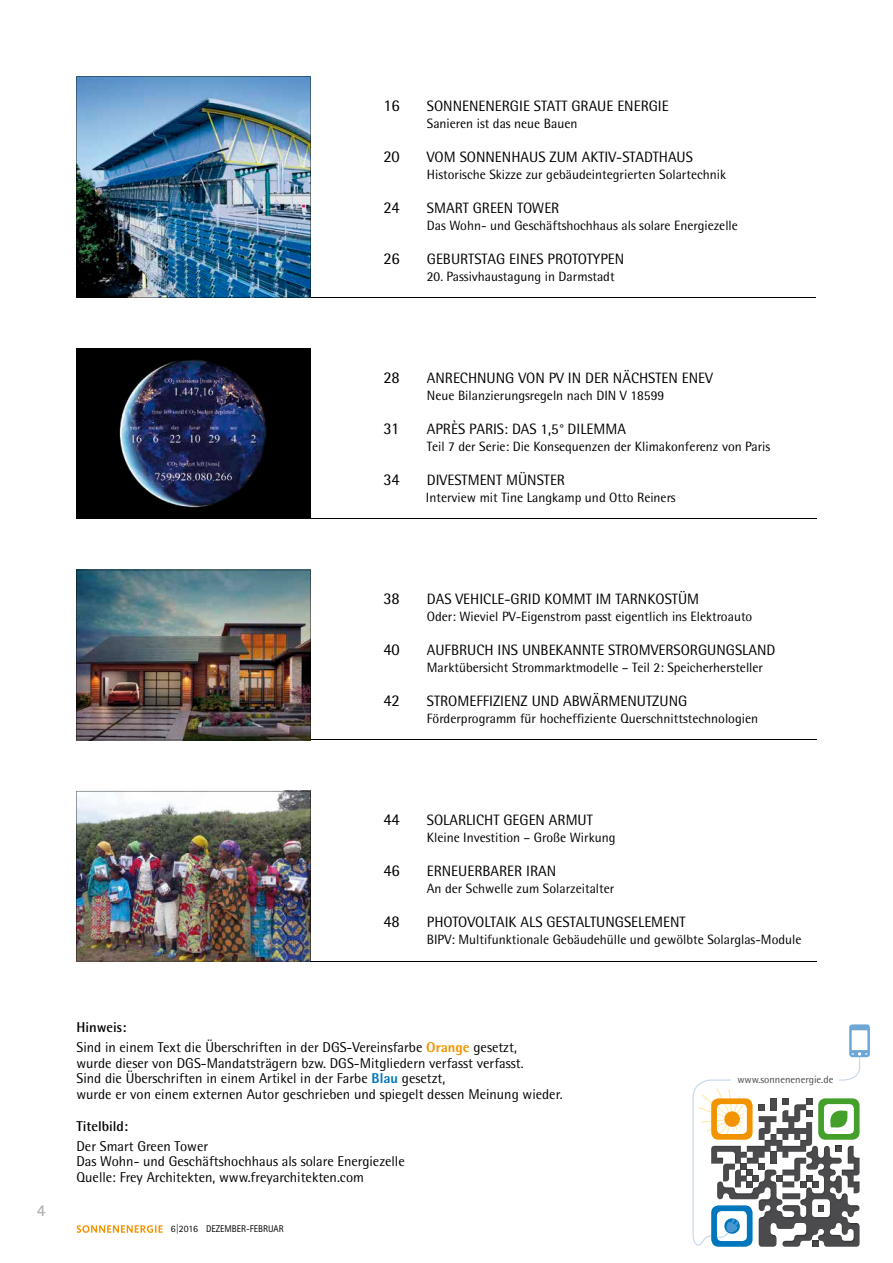
<style>
.page{position:relative;width:893px;height:1263px;background:#fff}
.page>*{position:absolute;margin:0;border:0;box-sizing:border-box;transform-origin:0 0}
.t1{font:16.5px "Rotis Semi Sans Std";color:#000}
.t2{font:700 16.5px "Rotis Semi Sans Std";color:#b1b3b4}
.t3{font:15px "Rotis Semi Sans Std";color:#000}
.t4{font:14.25px/15.8px "Rotis Semi Sans Std";color:#000}
.t5{font:700 14.25px "Rotis Semi Sans Std";color:#000}
.t6{font:13.5px "Rotis Semi Sans Std";color:#000}
.t7{font:10.5px "Rotis Semi Sans Std";color:#4b4b4d}
.t8{font:9.75px "Rotis Sans Serif Std";color:#000}
.s1{font-weight:700}
.s2{font-weight:800;color:#f29400}
.s3{font-weight:800;color:#0076bd}
</style>
<div class="page">
<svg style="left:77px;top:1225px;width:86px;height:8px"></svg>
<img style="left:77px;top:791px;width:233px;height:170px">
<hr style="left:310px;top:740px;width:506px;height:1px;background:#000">
<hr style="left:310px;top:961px;width:506px;height:1px;background:#000">
<img style="left:77px;top:570px;width:233px;height:170px">
<svg style="left:692px;top:1024px;width:178px;height:223px"></svg>
<hr style="left:77px;top:297px;width:739px;height:1px;background:#000">
<hr style="left:77px;top:519px;width:739px;height:1px;background:#000">
<img style="left:77px;top:77px;width:233px;height:221px">
<img style="left:77px;top:349px;width:233px;height:170px">
<p class="t1" style="left:383px;top:95px;width:18px">16</p>
<p class="t3" style="left:427px;top:97px;width:243px">SONNENENERGIE STATT GRAUE ENERGIE</p>
<p class="t6" style="left:427px;top:115px;width:152px">Sanieren ist das neue Bauen</p>
<p class="t1" style="left:383px;top:146px;width:18px">20</p>
<p class="t3" style="left:427px;top:148px;width:268px">VOM SONNENHAUS ZUM AKTIV-STADTHAUS</p>
<p class="t6" style="left:427px;top:166px;width:301px">Historische Skizze zur gebäudeintegrierten Solartechnik</p>
<p class="t1" style="left:383px;top:197px;width:18px">24</p>
<p class="t3" style="left:427px;top:199px;width:134px">SMART GREEN TOWER</p>
<p class="t6" style="left:427px;top:217px;width:313px">Das Wohn- und Geschäftshochhaus als solare Energiezelle</p>
<p class="t1" style="left:383px;top:248px;width:18px">26</p>
<p class="t3" style="left:427px;top:250px;width:199px">GEBURTSTAG EINES PROTOTYPEN</p>
<p class="t6" style="left:427px;top:268px;width:189px">20. Passivhaustagung in Darmstadt</p>
<p class="t1" style="left:383px;top:367px;width:18px">28</p>
<p class="t3" style="left:427px;top:369px;width:288px">ANRECHNUNG VON PV IN DER NÄCHSTEN ENEV</p>
<p class="t6" style="left:427px;top:387px;width:239px">Neue Bilanzierungsregeln nach DIN V 18599</p>
<p class="t1" style="left:383px;top:418px;width:17px">31</p>
<p class="t3" style="left:427px;top:420px;width:201px">APRÈS PARIS: DAS 1,5° DILEMMA</p>
<p class="t6" style="left:427px;top:438px;width:345px">Teil 7 der Serie: Die Konsequenzen der Klimakonferenz von Paris</p>
<p class="t1" style="left:383px;top:469px;width:18px">34</p>
<p class="t3" style="left:427px;top:471px;width:140px">DIVESTMENT MÜNSTER</p>
<p class="t6" style="left:426px;top:489px;width:251px">Interview mit Tine Langkamp und Otto Reiners</p>
<p class="t1" style="left:383px;top:588px;width:18px">38</p>
<p class="t3" style="left:427px;top:590px;width:274px">DAS VEHICLE-GRID KOMMT IM TARNKOSTÜM</p>
<p class="t6" style="left:427px;top:608px;width:327px">Oder: Wieviel PV-Eigenstrom passt eigentlich ins Elektroauto</p>
<p class="t1" style="left:383px;top:639px;width:18px">40</p>
<p class="t3" style="left:427px;top:641px;width:350px">AUFBRUCH INS UNBEKANNTE STROMVERSORGUNGSLAND</p>
<p class="t6" style="left:427px;top:659px;width:338px">Marktübersicht Strommarktmodelle – Teil 2: Speicherhersteller</p>
<p class="t1" style="left:383px;top:691px;width:18px">42</p>
<p class="t3" style="left:427px;top:692px;width:262px">STROMEFFIZIENZ UND ABWÄRMENUTZUNG</p>
<p class="t6" style="left:427px;top:710px;width:333px">Förderprogramm für hocheffiziente Querschnittstechnologien</p>
<p class="t2" style="left:37px;top:1200px;width:10px">4</p>
<p class="t1" style="left:383px;top:810px;width:18px">44</p>
<p class="t3" style="left:427px;top:811px;width:168px">SOLARLICHT GEGEN ARMUT</p>
<p class="t6" style="left:427px;top:829px;width:190px">Kleine Investition – Große Wirkung</p>
<p class="t1" style="left:383px;top:861px;width:18px">46</p>
<p class="t3" style="left:427px;top:862px;width:131px">ERNEUERBARER IRAN</p>
<p class="t6" style="left:427px;top:880px;width:189px">An der Schwelle zum Solarzeitalter</p>
<p class="t1" style="left:383px;top:912px;width:18px">48</p>
<p class="t3" style="left:427px;top:913px;width:260px">PHOTOVOLTAIK ALS GESTALTUNGSELEMENT</p>
<p class="t6" style="left:427px;top:931px;width:376px">BIPV: Multifunktionale Gebäudehülle und gewölbte Solarglas-Module</p>
<p class="t4" style="left:76px;top:1017px;width:442px;line-height:20px"><span class="s1">Hinweis:<br></span>Sind in einem Text die Überschriften in der DGS-Vereinsfarbe <span class="s2">Orange</span> gesetzt,</p>
<p class="t4" style="left:76px;top:1055px;width:488px">wurde dieser von DGS-Mandatsträgern bzw. DGS-Mitgliedern verfasst verfasst.<br>Sind die Überschriften in einem Artikel in der Farbe <span class="s3">Blau</span> gesetzt,<br>wurde er von einem externen Autor geschrieben und spiegelt dessen Meinung wieder.</p>
<p class="t5" style="left:76px;top:1117px;width:53px">Titelbild:</p>
<p class="t4" style="left:76px;top:1138px;width:330px">Der Smart Green Tower<br>Das Wohn- und Geschäftshochhaus als solare Energiezelle<br>Quelle: Frey Architekten, www.freyarchitekten.com</p>
<p class="t8" style="left:171px;top:1223px;width:114px">6|2016 DEZEMBER-FEBRUAR</p>
<p class="t7" style="left:737px;top:1073px;width:97px">www.sonnenenergie.de</p>
</div>
